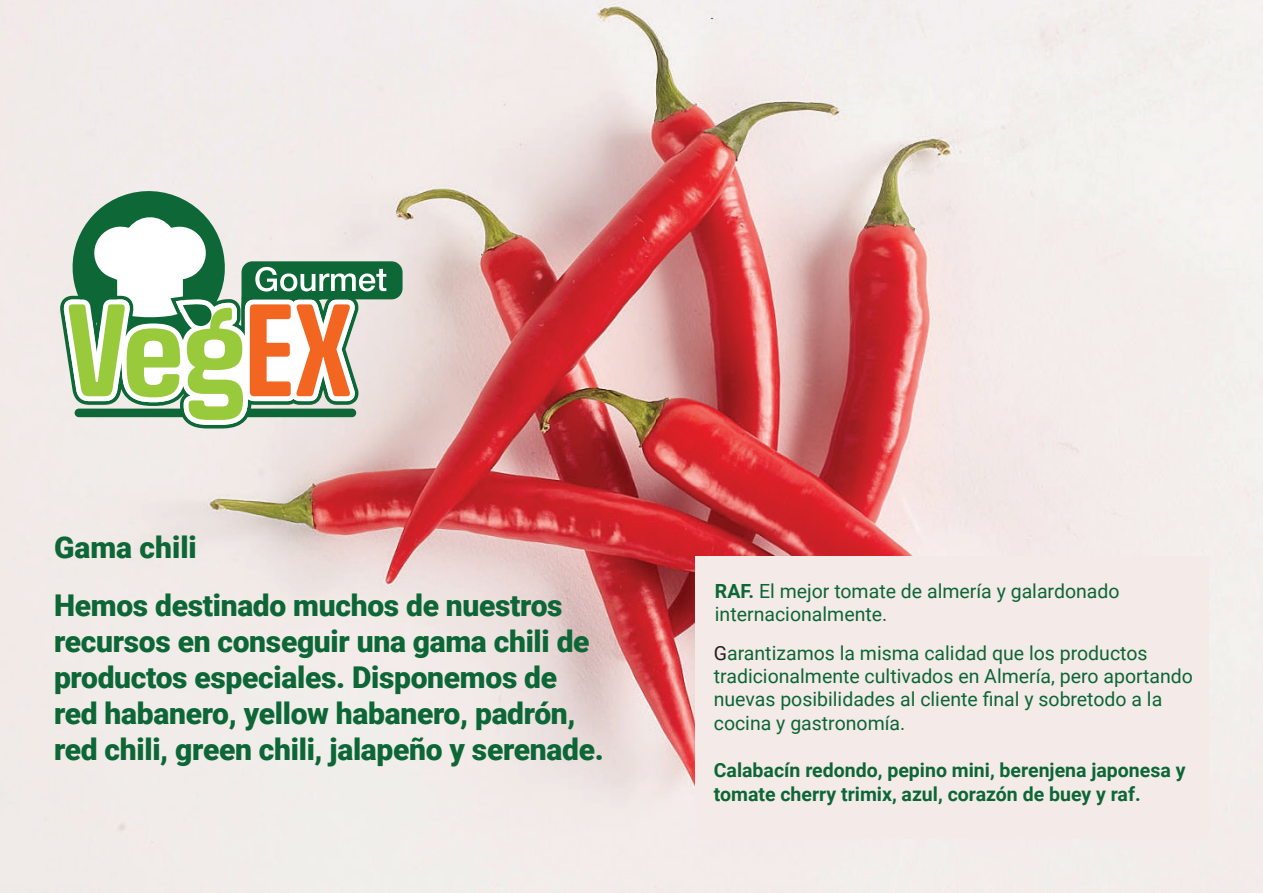
<style>
.page{position:relative;width:1263px;height:893px;background:#fff}
.page>*{position:absolute;margin:0;border:0;box-sizing:border-box;transform-origin:0 0}
.t1{font:900 30px/36px "Roboto";letter-spacing:-.01em;color:#0c6635}
.t2{font:19.5px/23.4px "Roboto";color:#0c6635}
.t3{font:700 19.5px/23.4px "Roboto";color:#0c6635}
.s1{font-weight:700}
.s2{color:#231f20}
</style>
<div class="page">
<img style="left:0;top:0;width:1263px;height:893px">
<div style="left:696px;top:556px;width:513px;height:283px;background:#f4eae8"></div>
<svg style="left:60px;top:183px;width:343px;height:245px"></svg>
<h1 class="t1" style="left:54px;top:528px;width:144px">Gama chili</h1>
<h1 class="t1" style="left:54px;top:587px;width:551px">Hemos destinado muchos de nuestros recursos en conseguir una gama chili de productos especiales. Disponemos de red habanero, yellow habanero, padrón, red chili, green chili, jalapeño y serenade.</h1>
<p class="t2" style="left:715px;top:578px;width:406px"><span class="s1">RAF.</span> El mejor tomate de almería y galardonado internacionalmente.</p>
<p class="t2" style="left:714px;top:640px;width:481px"><span class="s2">G</span>arantizamos la misma calidad que los productos tradicionalmente cultivados en Almería, pero aportando nuevas posibilidades al cliente final y sobretodo a la cocina y gastronomía.</p>
<p class="t3" style="left:714px;top:758px;width:473px">Calabacín redondo, pepino mini, berenjena japonesa y tomate cherry trimix, azul, corazón de buey y raf.</p>
</div>
